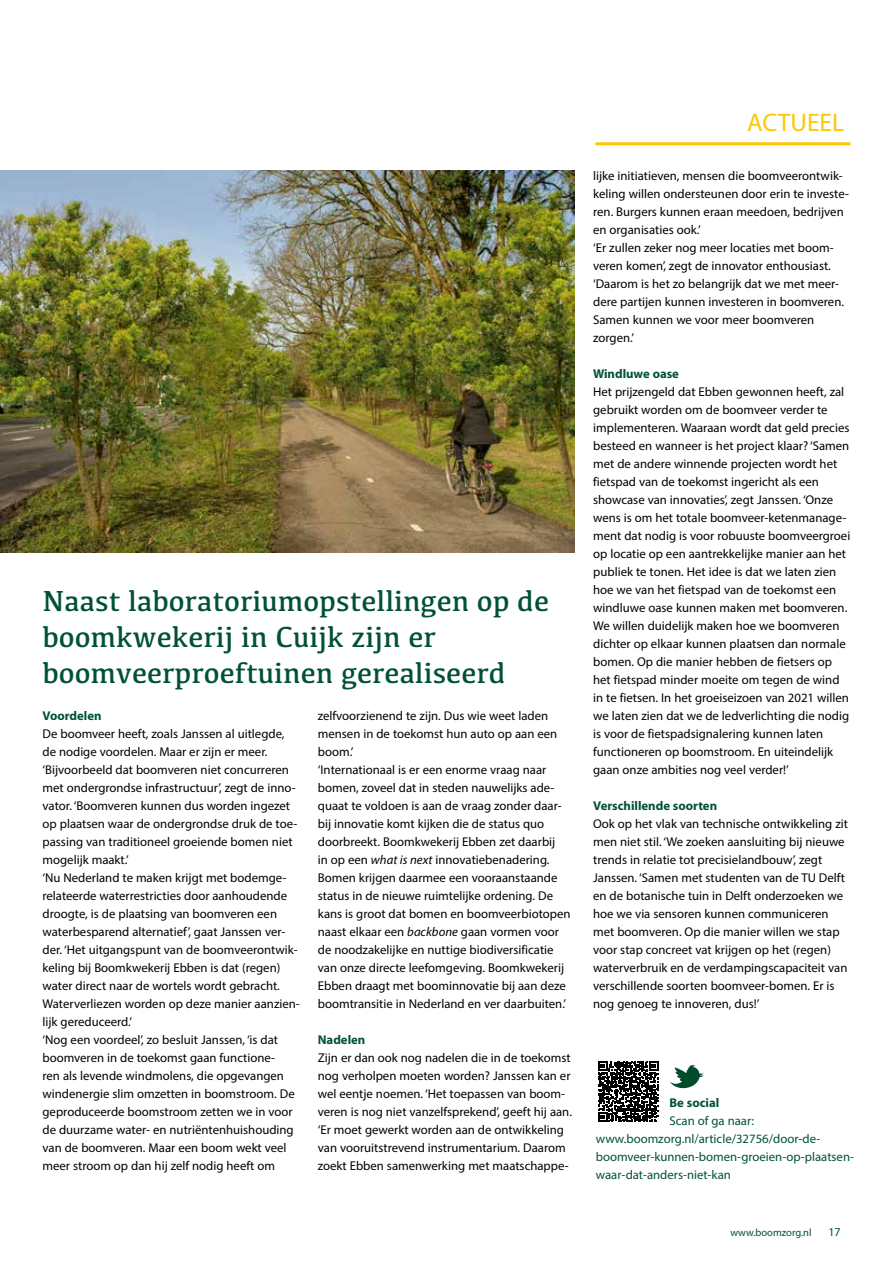
<style>
.page{position:relative;width:893px;height:1263px;background:#fff}
.page>*{position:absolute;margin:0;border:0;box-sizing:border-box;transform-origin:0 0}
.t1{font:30px/36px "Kefa";color:#005139}
.t2{font:25.5px "Myriad Pro";color:#fec800}
.t3{font:12.75px/18px "Myriad Pro";color:#000}
.t4{font:12.75px/18px "Myriad Pro";color:#005139}
.t5{font:700 12.75px "Myriad Pro";color:#005139}
.t6{font:12px "Myriad Pro";color:#005139}
.t7{font:10.5px "Myriad Pro";color:#005139}
.s1{font-style:italic}
</style>
<div class="page">
<hr style="left:595px;top:142px;width:255px;height:3px;background:#fec800">
<img style="left:0;top:170px;width:574px;height:383px">
<div style="left:595px;top:1058px;width:66px;height:66px;background:linear-gradient(to right,#fff,#fff)"></div>
<svg style="left:598px;top:1061px;width:60px;height:60px"></svg>
<svg style="left:670px;top:1065px;width:33px;height:23px"></svg>
<h1 class="t1" style="left:43px;top:582px;width:508px">Naast laboratoriumopstellingen op de boomkwekerij in Cuijk zijn er boomveerproeftuinen gerealiseerd</h1>
<p class="t5" style="left:43px;top:707px;width:61px">Voordelen</p>
<p class="t3" style="left:43px;top:725px;width:259px">De boomveer heeft, zoals Janssen al uitlegde, de nodige voordelen. Maar er zijn er meer. ‘Bijvoorbeeld dat boomveren niet concurreren met ondergrondse infrastructuur’, zegt de inno&shy;vator. ‘Boomveren kunnen dus worden ingezet op plaatsen waar de ondergrondse druk de toe&shy;passing van traditioneel groeiende bomen niet mogelijk maakt.’<br>‘Nu Nederland te maken krijgt met bodemge&shy;relateerde waterrestricties door aanhoudende droogte, is de plaatsing van boomveren een waterbesparend alternatief’, gaat Janssen ver&shy;der. ‘Het uitgangspunt van de boomveerontwik&shy;keling bij Boomkwekerij Ebben is dat (regen) water direct naar de wortels wordt gebracht.<br>Waterverliezen worden op deze manier aanzien&shy;lijk gereduceerd.’<br>‘Nog een voordeel’, zo besluit Janssen, ‘is dat boomveren in de toekomst gaan functione-<br>ren als levende windmolens, die opgevangen windenergie slim omzetten in boomstroom. De geproduceerde boomstroom zetten we in voor de duurzame water- en nutriëntenhuishouding van de boomveren. Maar een boom wekt veel meer stroom op dan hij zelf nodig heeft om</p>
<p class="t3" style="left:318px;top:707px;width:254px">zelfvoorzienend te zijn. Dus wie weet laden mensen in de toekomst hun auto op aan een boom.’<br>‘Internationaal is er een enorme vraag naar bomen, zoveel dat in steden nauwelijks ade&shy;quaat te voldoen is aan de vraag zonder daar&shy;bij innovatie komt kijken die de status quo doorbreekt. Boomkwekerij Ebben zet daarbij<br>in op een <span class="s1">what is next</span> innovatiebenadering.<br>Bomen krijgen daarmee een vooraanstaande status in de nieuwe ruimtelijke ordening. De kans is groot dat bomen en boomveerbiotopen naast elkaar een <span class="s1">backbone</span> gaan vormen voor de noodzakelijke en nuttige biodiversificatie van onze directe leefomgeving. Boomkwekerij Ebben draagt met boominnovatie bij aan deze boomtransitie in Nederland en ver daarbuiten.’</p>
<p class="t5" style="left:318px;top:1032px;width:49px">Nadelen</p>
<p class="t3" style="left:318px;top:1049px;width:256px">Zijn er dan ook nog nadelen die in de toekomst nog verholpen moeten worden? Janssen kan er wel eentje noemen. ‘Het toepassen van boom&shy;veren is nog niet vanzelfsprekend’, geeft hij aan. ‘Er moet gewerkt worden aan de ontwikkeling van vooruitstrevend instrumentarium. Daarom zoekt Ebben samenwerking met maatschappe-</p>
<h2 class="t2" style="left:747px;top:107px;width:99px">ACTUEEL</h2>
<p class="t3" style="left:593px;top:167px;width:257px">lijke initiatieven, mensen die boomveerontwik&shy;keling willen ondersteunen door erin te investe&shy;ren. Burgers kunnen eraan meedoen, bedrijven en organisaties ook.’<br>‘Er zullen zeker nog meer locaties met boom&shy;veren komen’, zegt de innovator enthousiast. ‘Daarom is het zo belangrijk dat we met meer&shy;dere partijen kunnen investeren in boomveren.<br>Samen kunnen we voor meer boomveren zorgen.’</p>
<p class="t5" style="left:593px;top:366px;width:87px">Windluwe oase</p>
<p class="t3" style="left:593px;top:383px;width:259px">Het prijzengeld dat Ebben gewonnen heeft, zal gebruikt worden om de boomveer verder te implementeren. Waaraan wordt dat geld precies besteed en wanneer is het project klaar? ‘Samen met de andere winnende projecten wordt het fietspad van de toekomst ingericht als een showcase van innovaties’, zegt Janssen. ‘Onze wens is om het totale boomveer-ketenmanage&shy;ment dat nodig is voor robuuste boomveergroei op locatie op een aantrekkelijke manier aan het publiek te tonen. Het idee is dat we laten zien hoe we van het fietspad van de toekomst een windluwe oase kunnen maken met boomveren.<br>We willen duidelijk maken hoe we boomveren dichter op elkaar kunnen plaatsen dan normale bomen. Op die manier hebben de fietsers op het fietspad minder moeite om tegen de wind in te fietsen. In het groeiseizoen van 2021 willen we laten zien dat we de ledverlichting die nodig is voor de fietspadsignalering kunnen laten functioneren op boomstroom. En uiteindelijk gaan onze ambities nog veel verder!’</p>
<p class="t5" style="left:593px;top:798px;width:125px">Verschillende soorten</p>
<p class="t3" style="left:593px;top:815px;width:256px">Ook op het vlak van technische ontwikkeling zit men niet stil. ‘We zoeken aansluiting bij nieuwe trends in relatie tot precisielandbouw’, zegt Janssen. ‘Samen met studenten van de TU Delft en de botanische tuin in Delft onderzoeken we hoe we via sensoren kunnen communiceren met boomveren. Op die manier willen we stap voor stap concreet vat krijgen op het (regen) waterverbruik en de verdampingscapaciteit van verschillende soorten boomveer-bomen. Er is nog genoeg te innoveren, dus!’</p>
<p class="t5" style="left:669px;top:1094px;width:51px">Be social</p>
<p class="t4" style="left:596px;top:1112px;width:260px;text-indent:74px">Scan of ga naar: www.boomzorg.nl/article/32756/door-de&shy;boomveer-kunnen-bomen-groeien-op-plaatsen&shy;waar-dat-anders-niet-kan</p>
<p class="t7" style="left:730px;top:1226px;width:83px">www.boomzorg.nl</p>
<p class="t6" style="left:828px;top:1224px;width:14px">17</p>
</div>
